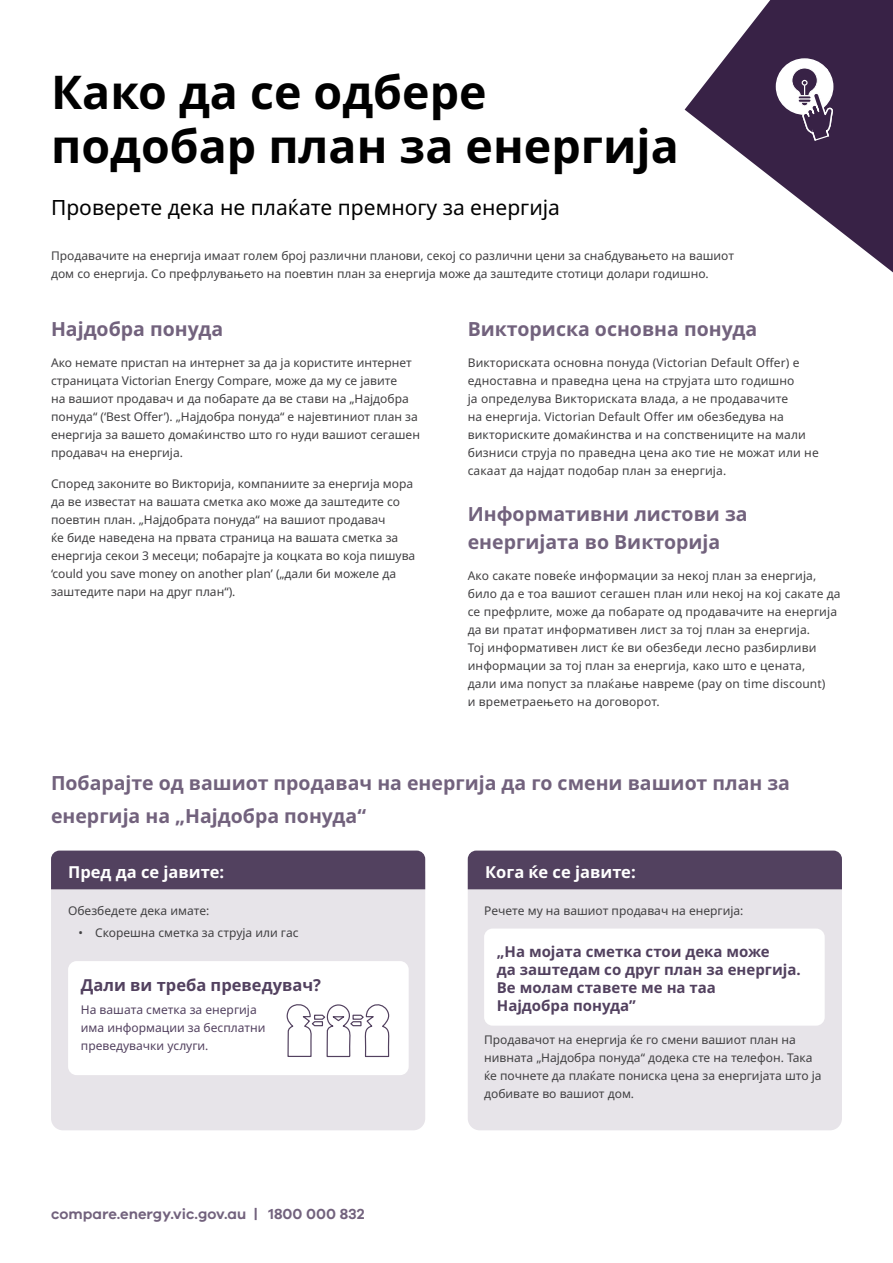
<style>
.page{position:relative;width:893px;height:1263px;background:#fff}
.page>*{position:absolute;margin:0;border:0;box-sizing:border-box;transform-origin:0 0}
.t1{font:700 46.5px/54px "Noto Sans";color:#000}
.t2{font:21px "Noto Sans";color:#000}
.Body{font:700 19.5px/28.5px "Noto Sans";color:#72627d}
.t3{font:700 16.5px "Noto Sans";color:#fff}
.Body-2{font:700 16.5px "Noto Sans";color:#52415f}
.Body-3{font:700 15px/18px "Noto Sans";color:#52415f}
.t4{font:600 15px "VIC";color:#72627d}
.Body-4{font:12px/18px "Noto Sans";color:#414042}
.Body-5{font:12px/18px "Noto Sans";color:#52415f}
</style>
<div class="page">
<svg style="left:685px;top:0;width:208px;height:272px;fill:#382246"></svg>
<div style="left:776px;top:59px;width:57px;height:55px;background:#fff;border-radius:50%"></div>
<div style="left:776px;top:58px;width:57px;height:57px;border:2px solid #fff;border-radius:50%"></div>
<svg style="left:792px;top:68px;width:42px;height:74px"></svg>
<div style="left:51px;top:861px;width:374px;height:269px;background:#e7e4e9;border-radius:12px"></div>
<div style="left:468px;top:861px;width:374px;height:269px;background:#e7e4e9;border-radius:12px"></div>
<div style="left:51px;top:850px;width:374px;height:39px;background:#52415f"></div>
<div style="left:468px;top:850px;width:374px;height:39px;background:#52415f"></div>
<div style="left:484px;top:928px;width:341px;height:98px;background:#fff;border-radius:9px"></div>
<div style="left:68px;top:961px;width:341px;height:114px;background:#fff;border-radius:9px"></div>
<svg style="left:286px;top:1004px;width:104px;height:54px"></svg>
<h1 class="t1" style="left:51px;top:66px;width:629px">Како да се одбере подобар план за енергија</h1>
<h2 class="t2" style="left:51px;top:192px;width:511px">Проверете дека не плаќате премногу за енергија</h2>
<p class="Body-4" style="left:51px;top:246px;width:685px">Продавачите на енергија имаат голем број различни планови, секој со различни цени за снабдувањето на вашиот дом со енергија. Со префрлувањето на поевтин план за енергија може да заштедите стотици долари годишно.</p>
<h3 class="Body" style="left:51px;top:315px;width:174px">Најдобра понуда</h3>
<p class="Body-4" style="left:51px;top:354px;width:370px">Ако немате пристап на интернет за да ја користите интернет страницата Victorian Energy Compare, може да му се јавите<br>на вашиот продавач и да побарате да ве стави на „Најдобра понуда“ (‘Best Offer’). „Најдобра понуда“ е најевтиниот план за енергија за вашето домаќинство што го нуди вашиот сегашен продавач на енергија.</p>
<p class="Body-4" style="left:51px;top:474px;width:366px">Според законите во Викторија, компаниите за енергија мора да ве известат на вашата сметка ако може да заштедите со поевтин план. „Најдобрата понуда“ на вашиот продавач<br>ќе биде наведена на првата страница на вашата сметка за енергија секои 3 месеци; побарајте ја коцката во која пишува ‘could you save money on another plan’ („дали би можеле да заштедите пари на друг план“).</p>
<h3 class="Body" style="left:468px;top:315px;width:291px">Викториска основна понуда</h3>
<p class="Body-4" style="left:468px;top:354px;width:352px">Викториската основна понуда (Victorian Default Offer) е едноставна и праведна цена на струјата што годишно<br>ја определува Викториската влада, а не продавачите<br>на енергија. Victorian Default Offer им обезбедува на викториските домаќинства и на сопствениците на мали бизниси струја по праведна цена ако тие не можат или не сакаат да најдат подобар план за енергија.</p>
<p class="Body" style="left:468px;top:500px;width:281px">Информативни листови за енергијата во Викторија</p>
<p class="Body-4" style="left:468px;top:567px;width:374px">Ако сакате повеќе информации за некој план за енергија, било да е тоа вашиот сегашен план или некој на кој сакате да се префрлите, може да побарате од продавачите на енергија да ви пратат информативен лист за тој план за енергија.<br>Тој информативен лист ќе ви обезбеди лесно разбирливи информации за тој план за енергија, како што е цената,<br>дали има попуст за плаќање навреме (pay on time discount)<br>и времетраењето на договорот.</p>
<h3 class="Body" style="left:51px;top:767px;width:740px;line-height:33px">Побарајте од вашиот продавач на енергија да го смени вашиот план за енергија на „Најдобра понуда“</h3>
<p class="t3" style="left:68px;top:860px;width:158px">Пред да се јавите:</p>
<p class="t3" style="left:485px;top:860px;width:152px">Кога ќе се јавите:</p>
<p class="Body-4" style="left:68px;top:902px;width:143px">Обезбедете дека имате:</p>
<p class="Body-4" style="left:79px;top:924px;width:221px">• Скорешна сметка за струја или гас</p>
<p class="Body-2" style="left:81px;top:974px;width:242px">Дали ви треба преведувач?</p>
<p class="Body-5" style="left:81px;top:1001px;width:186px">На вашата сметка за енергија има информации за бесплатни преведувачки услуги.</p>
<p class="t4" style="left:51px;top:1205px;width:315px">compare.energy.vic.gov.au | 1800 000 832</p>
<p class="Body-4" style="left:484px;top:902px;width:261px">Речете му на вашиот продавач на енергија:</p>
<p class="Body-3" style="left:497px;top:943px;width:305px">„На мојата сметка стои дека може<br>да заштедам со друг план за енергија.<br>Ве молам ставете ме на таа<br>Најдобра понуда”</p>
<p class="Body-4" style="left:484px;top:1030px;width:339px">Продавачот на енергија ќе го смени вашиот план на нивната „Најдобра понуда“ додека сте на телефон. Така ќе почнете да плаќате пониска цена за енергијата што ја добивате во вашиот дом.</p>
</div>
